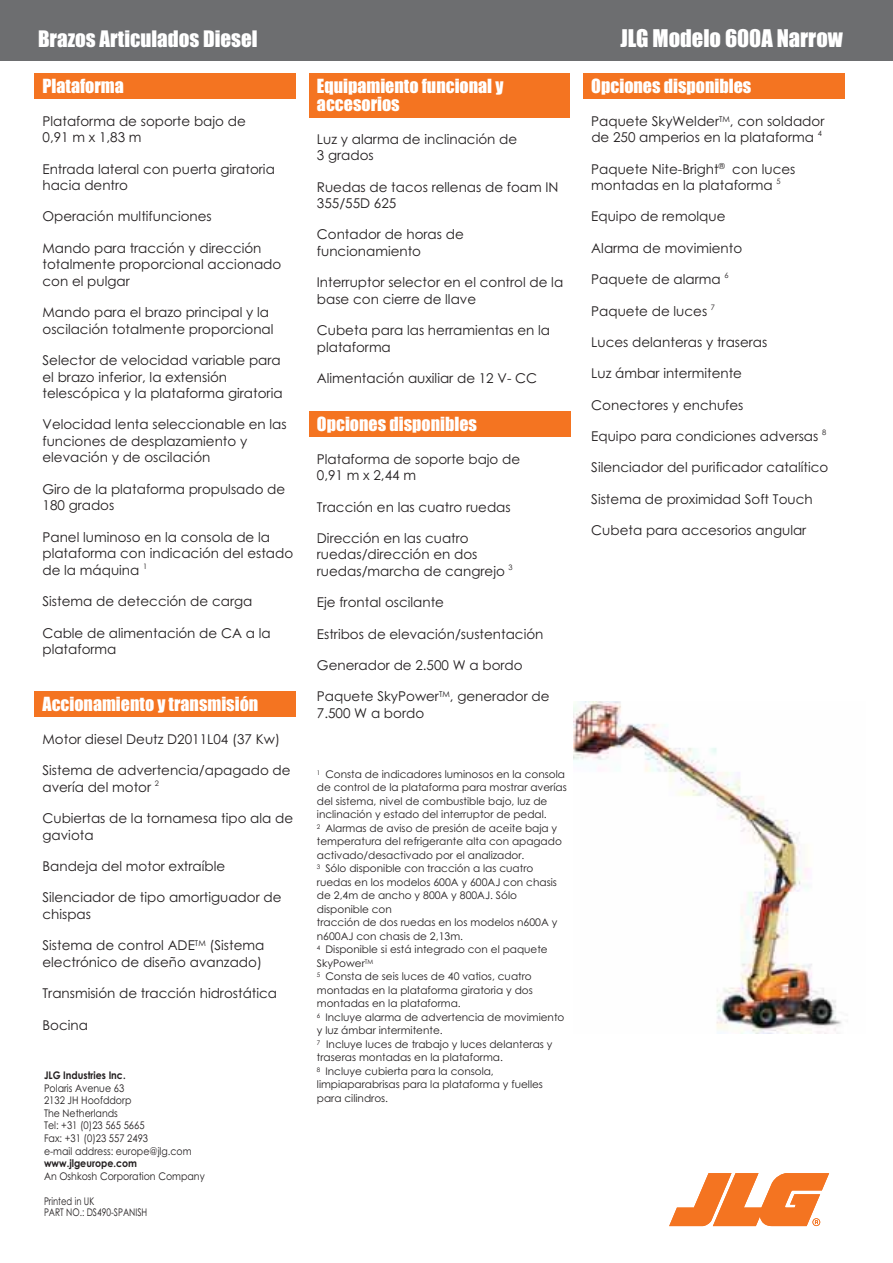
<style>
.page{position:relative;width:893px;height:1263px;background:#fff}
.page>*{position:absolute;margin:0;border:0;box-sizing:border-box;transform-origin:0 0}
.t1{font:22.5px "Impact";color:#fff}
.t2{font:21px "Impact";color:#fff}
.t3{font:18px/18px "Impact";color:#fff}
.t4{font:13.5px/16.5px "Century Gothic";color:#231f20}
.t5{font:10.5px/13.5px "Century Gothic";color:#231f20}
.t6{font:10.5px/12.6px "Century Gothic";color:#231f20;scale:.9 1}
.t7{font:700 10.5px "Century Gothic";color:#231f20;scale:.9 1}
.t8{font:10.5px/11.7px "Century Gothic";color:#231f20;scale:.8 1}
</style>
<div class="page">
<div style="left:309px;top:73px;width:261px;height:45px;background:#f47421"></div>
<div style="left:583px;top:73px;width:261px;height:25px;background:#f47421"></div>
<div style="left:309px;top:412px;width:262px;height:25px;background:#f47421"></div>
<div style="left:34px;top:691px;width:262px;height:25px;background:#f47421"></div>
<div style="left:34px;top:73px;width:262px;height:25px;background:#f47421"></div>
<img style="left:573px;top:701px;width:269px;height:332px">
<div style="left:0;top:0;width:893px;height:60px;background:#6d6e70"></div>
<svg style="left:669px;top:1173px;width:160px;height:53px"></svg>
<h2 class="t2" style="left:38px;top:32px;width:221px">Brazos Articulados Diesel</h2>
<h1 class="t1" style="left:620px;top:31px;width:224px">JLG Modelo 600A Narrow</h1>
<h3 class="t3" style="left:43px;top:78px;width:83px">Plataforma</h3>
<p class="t4" style="left:43px;top:114px;width:205px">Plataforma de soporte bajo de<br>0,91 m x 1,83 m</p>
<p class="t4" style="left:43px;top:162px;width:234px">Entrada lateral con puerta giratoria hacia dentro</p>
<p class="t4" style="left:43px;top:210px;width:171px">Operación multifunciones</p>
<p class="t4" style="left:43px;top:241px;width:240px">Mando para tracción y dirección totalmente proporcional accionado con el pulgar</p>
<p class="t4" style="left:43px;top:305px;width:233px">Mando para el brazo principal y la oscilación totalmente proporcional</p>
<p class="t4" style="left:43px;top:353px;width:242px">Selector de velocidad variable para el brazo inferior, la extensión telescópica y la plataforma giratoria</p>
<p class="t4" style="left:43px;top:418px;width:246px">Velocidad lenta seleccionable en las funciones de desplazamiento y elevación y de oscilación</p>
<p class="t4" style="left:43px;top:482px;width:244px">Giro de la plataforma propulsado de<br>180 grados</p>
<p class="t4" style="left:43px;top:530px;width:252px">Panel luminoso en la consola de la plataforma con indicación del estado de la máquina <sup>1</sup></p>
<p class="t4" style="left:43px;top:594px;width:211px">Sistema de detección de carga</p>
<p class="t4" style="left:43px;top:626px;width:230px">Cable de alimentación de CA a la plataforma</p>
<h3 class="t3" style="left:43px;top:696px;width:217px">Accionamiento y transmisión</h3>
<p class="t4" style="left:43px;top:732px;width:239px">Motor diesel Deutz D2011L04 (37 Kw)</p>
<p class="t4" style="left:43px;top:763px;width:250px">Sistema de advertencia/apagado de avería del motor <sup>2</sup></p>
<p class="t4" style="left:43px;top:811px;width:252px">Cubiertas de la tornamesa tipo ala de gaviota</p>
<p class="t4" style="left:43px;top:859px;width:184px">Bandeja del motor extraíble</p>
<p class="t4" style="left:43px;top:890px;width:241px">Silenciador de tipo amortiguador de chispas</p>
<p class="t4" style="left:43px;top:938px;width:223px">Sistema de control ADE<sup>TM</sup> (Sistema electrónico de diseño avanzado)</p>
<p class="t4" style="left:43px;top:986px;width:236px">Transmisión de tracción hidrostática</p>
<p class="t4" style="left:43px;top:1018px;width:47px">Bocina</p>
<p class="t7" style="left:44px;top:1071px;width:92px">JLG Industries Inc.</p>
<p class="t6" style="left:44px;top:1082px;width:166px">Polaris Avenue 63<br>2132 JH Hoofddorp<br>The Netherlands<br>Tel: +31 (0)23 565 5665<br>Fax: +31 (0)23 557 2493<br>e-mail address: europe@jlg.com</p>
<p class="t7" style="left:44px;top:1159px;width:105px">www.jlgeurope.com</p>
<p class="t6" style="left:44px;top:1171px;width:180px">An Oshkosh Corporation Company</p>
<p class="t8" style="left:44px;top:1196px;width:131px">Printed in UK<br>PART NO.: DS490-SPANISH</p>
<h3 class="t3" style="left:317px;top:78px;width:188px">Equipamiento funcional y accesorios</h3>
<p class="t4" style="left:317px;top:132px;width:202px">Luz y alarma de inclinación de<br>3 grados</p>
<p class="t4" style="left:317px;top:180px;width:243px">Ruedas de tacos rellenas de foam IN<br>355/55D 625</p>
<p class="t4" style="left:317px;top:228px;width:148px">Contador de horas de funcionamiento</p>
<p class="t4" style="left:317px;top:275px;width:248px">Interruptor selector en el control de la base con cierre de llave</p>
<p class="t4" style="left:317px;top:323px;width:235px">Cubeta para las herramientas en la plataforma</p>
<p class="t4" style="left:317px;top:371px;width:222px">Alimentación auxiliar de 12 V- CC</p>
<h3 class="t3" style="left:317px;top:416px;width:162px">Opciones disponibles</h3>
<p class="t4" style="left:317px;top:452px;width:205px">Plataforma de soporte bajo de<br>0,91 m x 2,44 m</p>
<p class="t4" style="left:317px;top:500px;width:195px">Tracción en las cuatro ruedas</p>
<p class="t4" style="left:317px;top:531px;width:197px">Dirección en las cuatro ruedas/dirección en dos ruedas/marcha de cangrejo <sup>3</sup></p>
<p class="t4" style="left:317px;top:595px;width:129px">Eje frontal oscilante</p>
<p class="t4" style="left:317px;top:627px;width:228px">Estribos de elevación/sustentación</p>
<p class="t4" style="left:317px;top:658px;width:207px">Generador de 2.500 W a bordo</p>
<p class="t4" style="left:317px;top:690px;width:234px">Paquete SkyPower<sup>TM</sup>, generador de<br>7.500 W a bordo</p>
<p class="t5" style="left:317px;top:768px;width:251px"><sup>1</sup> Consta de indicadores luminosos en la consola de control de la plataforma para mostrar averías del sistema, nivel de combustible bajo, luz de inclinación y estado del interruptor de pedal.<br><sup>2</sup> Alarmas de aviso de presión de aceite baja y temperatura del refrigerante alta con apagado activado/desactivado por el analizador.<br><sup>3</sup> Sólo disponible con tracción a las cuatro ruedas en los modelos 600A y 600AJ con chasis de 2,4m de ancho y 800A y 800AJ. Sólo disponible con<br>tracción de dos ruedas en los modelos n600A y n600AJ con chasis de 2,13m.<br><sup>4</sup> Disponible si está integrado con el paquete SkyPower<sup>TM<br>5</sup> Consta de seis luces de 40 vatios, cuatro montadas en la plataforma giratoria y dos montadas en la plataforma.<br><sup>6</sup> Incluye alarma de advertencia de movimiento y luz ámbar intermitente.<br><sup>7</sup> Incluye luces de trabajo y luces delanteras y traseras montadas en la plataforma.<br><sup>8</sup> Incluye cubierta para la consola, limpiaparabrisas para la plataforma y fuelles para cilindros.</p>
<h3 class="t3" style="left:591px;top:78px;width:162px">Opciones disponibles</h3>
<p class="t4" style="left:591px;top:114px;width:235px">Paquete SkyWelder<sup>TM</sup>, con soldador de 250 amperios en la plataforma <sup>4</sup></p>
<p class="t4" style="left:591px;top:162px;width:206px">Paquete Nite-Bright<sup>®</sup> con luces montadas en la plataforma <sup>5</sup></p>
<p class="t4" style="left:591px;top:210px;width:136px">Equipo de remolque</p>
<p class="t4" style="left:591px;top:241px;width:152px">Alarma de movimiento</p>
<p class="t4" style="left:591px;top:272px;width:139px">Paquete de alarma <sup>6</sup></p>
<p class="t4" style="left:591px;top:304px;width:125px">Paquete de luces <sup>7</sup></p>
<p class="t4" style="left:591px;top:335px;width:178px">Luces delanteras y traseras</p>
<p class="t4" style="left:591px;top:366px;width:152px">Luz ámbar intermitente</p>
<p class="t4" style="left:591px;top:398px;width:154px">Conectores y enchufes</p>
<p class="t4" style="left:591px;top:429px;width:236px">Equipo para condiciones adversas <sup>8</sup></p>
<p class="t4" style="left:591px;top:461px;width:239px">Silenciador del purificador catalítico</p>
<p class="t4" style="left:591px;top:492px;width:223px">Sistema de proximidad Soft Touch</p>
<p class="t4" style="left:591px;top:523px;width:217px">Cubeta para accesorios angular</p>
</div>
